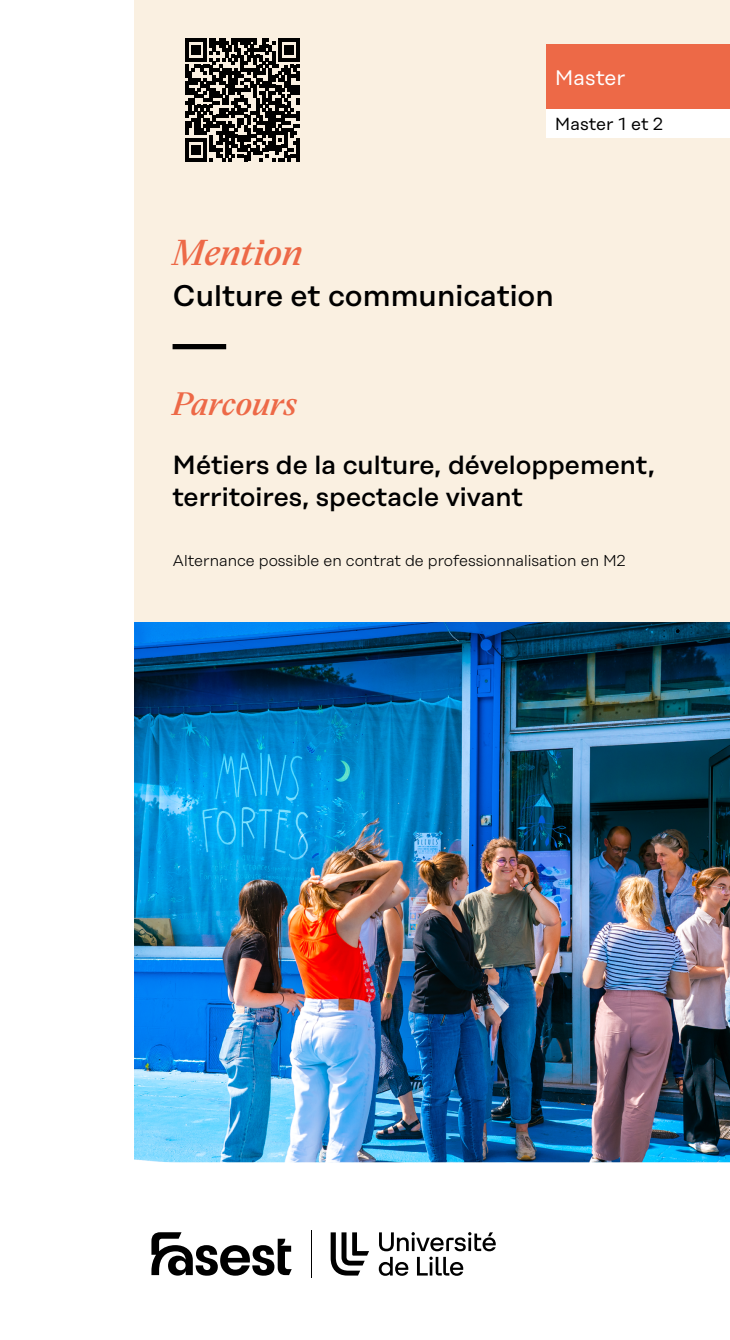
<style>
.page{position:relative;width:730px;height:1340px;background:#fff}
.page>*{position:absolute;margin:0;border:0;box-sizing:border-box;transform-origin:0 0}
.t1{font:italic 500 35px "Eliza";color:#ed6947}
.t2{font:italic 500 31.5px "Eliza";color:#ed6947}
.t3{font:500 29.75px "Rational Display";color:#000}
.t4{font:500 26.25px/31.5px "Rational Display";color:#000}
.t5{font:21px "Rational Display";color:#fff}
.t6{font:17.5px "Rational Display";color:#000}
.t7{font:300 15.75px "Rational Display";color:#000}
</style>
<div class="page">
<img style="left:134px;top:0;width:595px;height:1278px">
<div style="left:172px;top:344px;width:54px;height:5px;background:#000"></div>
<hr style="left:310px;top:1229px;width:1px;height:48px;background:#000">
<svg style="left:330px;top:1232px;width:39px;height:43px"></svg>
<svg style="left:378px;top:1232px;width:117px;height:43px"></svg>
<svg style="left:151px;top:1232px;width:140px;height:43px"></svg>
<p class="t5" style="left:554px;top:65px;width:72px">Master</p>
<p class="t6" style="left:554px;top:114px;width:110px">Master 1 et 2</p>
<h1 class="t1" style="left:172px;top:230px;width:131px">Mention</h1>
<p class="t3" style="left:172px;top:278px;width:382px">Culture et communication</p>
<p class="t2" style="left:172px;top:384px;width:125px">Parcours</p>
<p class="t4" style="left:172px;top:449px;width:483px">Métiers de la culture, développement, territoires, spectacle vivant</p>
<p class="t7" style="left:172px;top:551px;width:454px">Alternance possible en contrat de professionnalisation en M2</p>
</div>
